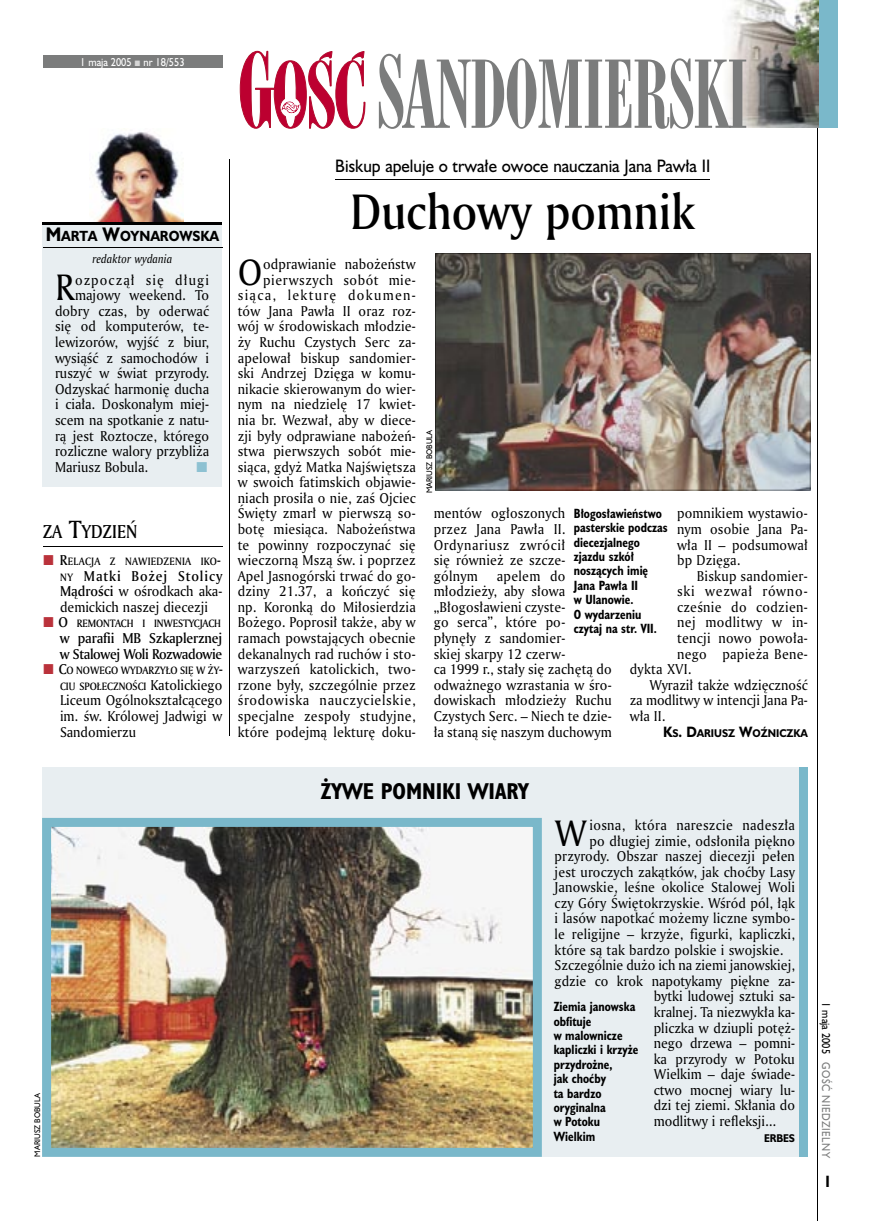
<style>
.page{position:relative;width:872px;height:1221px;background:#fff}
.page>*{position:absolute;margin:0;border:0;box-sizing:border-box;transform-origin:0 0}
.t1{font:90px "Modern 735 PL";letter-spacing:-.015em;color:#7b7c7c;scale:.9 1}
.t2{font:48px "Amerigo Md PL";color:#000;scale:.9 1}
.t3{font:35.55px "Amerigo PL";color:#000;scale:.94 1}
.t4{font:700 21px "Humanst 521 Cn PL";color:#000}
.t5{font:18px "Amerigo Md PL";color:#000;scale:.9 1}
.t6{font:16.5px "Humanst 521 PL";color:#000;scale:.94 1}
.t7{font:700 15px "Humanst 521 Cn PL";color:#000;scale:.94 1}
.t8{font:13.8px/15.6px "Amerigo PL";letter-spacing:.01em;color:#000;text-align:justify;scale:.94 1}
.t9{font:13.8px/15.6px "Amerigo Md PL";letter-spacing:-.03em;color:#000;scale:.94 1}
.t10{font:13.8px "Amerigo Md PL";letter-spacing:.065em;color:#000;scale:.94 1}
.t11{font:13.8px "Amerigo PL";letter-spacing:.085em;color:#000;scale:.94 1}
.t12{font:13.8px "Amerigo PL";letter-spacing:.055em;color:#000;scale:.94 1}
.t13{font:13.8px "Amerigo PL";letter-spacing:.03em;color:#000;scale:.94 1}
.t14{font:700 13.5px "Humanst 521 PL";color:#000;scale:.9 1}
.t15{font:700 12.3px/14.4px "Humanst 521 Cn PL";color:#000;scale:.94 1}
.t16{font:italic 11.7px "Amerigo PL";color:#000;scale:.94 1}
.t17{font:10.5px "Humanst 521 PL";color:#fff;scale:.9 1}
.t18{font:10.5px "Humanst 521 PL";letter-spacing:.05em;color:#7b7c7c;scale:.9 1}
.t19{font:10.5px "Humanst 521 PL";color:#000;scale:.9 1}
.t20{font:10.35px/15.6px "Amerigo Md PL";color:#000;scale:.94 1}
.t21{font:700 10.35px "Humanst 521 PL";color:#000;scale:.9 1}
.t22{font:10.35px "Amerigo Md PL";letter-spacing:.02em;color:#000;scale:.94 1}
.t23{font:7.5px "Humanst 521 PL";color:#000;scale:.94 1}
.s1{font-size:18px}
.s2{font-size:24px}
.s3{font-size:13.8px}
.s4{font-size:10.35px}
.s5{font-family:"Amerigo Md PL"}
.s6{font-family:"Amerigo PL";font-size:13.8px}
.s7{font-size:96px}
</style>
<div class="page">
<img style="left:95px;top:132px;width:88px;height:90px">
<div style="left:818px;top:0;width:19px;height:128px;background:#7ab8ca"></div>
<hr style="left:817px;top:0;width:1px;height:1220px;background:#000">
<img style="left:727px;top:0;width:91px;height:128px">
<svg style="left:240px;top:51px;width:125px;height:78px"></svg>
<div style="left:43px;top:55px;width:179px;height:13px;background:#7b7c7c"></div>
<div style="left:42px;top:766px;width:765px;height:390px;background:#e8eef1"></div>
<img style="left:42px;top:817px;width:500px;height:339px">
<div style="left:799px;top:766px;width:8px;height:390px;background:#7ab8ca"></div>
<div style="left:42px;top:222px;width:180px;height:265px;background:#e8eef1"></div>
<hr style="left:43px;top:546px;width:179px;height:1px;background:#000">
<hr style="left:230px;top:159px;width:1px;height:576px;background:#000">
<hr style="left:335px;top:179px;width:375px;height:1px;background:#000">
<hr style="left:43px;top:222px;width:179px;height:1px;background:#000">
<hr style="left:43px;top:224px;width:179px;height:1px;background:#000">
<hr style="left:43px;top:247px;width:179px;height:1px;background:#000">
<img style="left:435px;top:253px;width:375px;height:237px">
<p class="t17" style="left:80px;top:55px;width:117px">1 maja 2005 nr 18/553</p>
<p class="t14" style="left:46px;top:227px;width:194px"><span class="s1">M</span>ARTA <span class="s1">W</span>OYNAROWSKA</p>
<p class="t16" style="left:93px;top:251px;width:86px">redaktor wydania</p>
<h3 class="t3" style="left:55px;top:264px;width:23px">R</h3>
<p class="t11" style="left:75px;top:270px;width:144px">ozpoczął się długi</p>
<p class="t8" style="left:75px;top:287px;width:144px">majowy weekend. To</p>
<p class="t8" style="left:55px;top:303px;width:165px">dobry czas, by oderwać</p>
<p class="t8" style="left:55px;top:318px;width:165px">się od komputerów, te-</p>
<p class="t8" style="left:55px;top:334px;width:165px">lewizorów, wyjść z biur,</p>
<p class="t8" style="left:55px;top:349px;width:165px">wysiąść z samochodów i</p>
<p class="t8" style="left:55px;top:365px;width:165px">ruszyć w świat przyrody.</p>
<p class="t8" style="left:55px;top:380px;width:165px">Odzyskać harmonię ducha</p>
<p class="t8" style="left:55px;top:396px;width:165px">i ciała. Doskonałym miej-</p>
<p class="t8" style="left:55px;top:412px;width:165px">scem na spotkanie z natu-</p>
<p class="t8" style="left:55px;top:427px;width:165px">rą jest Roztocze, którego</p>
<p class="t8" style="left:55px;top:443px;width:165px">rozliczne walory przybliża</p>
<p class="t8" style="left:55px;top:458px;width:101px">Mariusz Bobula.</p>
<h3 class="t5" style="left:43px;top:519px;width:107px">ZA <span class="s2">T</span>YDZIEŃ</h3>
<p class="t22" style="left:60px;top:554px;width:172px"><span class="s3">R</span>ELACJA Z NAWIEDZENIA IKO<span class="s3">-</span></p>
<p class="t10" style="left:60px;top:566px;width:174px"><span class="s4">NY</span> Matki Bożej Stolicy</p>
<p class="t8" style="left:60px;top:583px;width:174px"><span class="s5">Mądrości</span> w ośrodkach aka&shy;demickich naszej diecezji</p>
<p class="t20" style="left:58px;top:615px;width:174px"><span class="s3">O</span> REMONTACH I INWESTYCJACH</p>
<p class="t9" style="left:60px;top:630px;width:174px">w parafii MB Szkaplerznej w Stalowej Woli Rozwadowie</p>
<p class="t20" style="left:59px;top:662px;width:176px"><span class="s3">C</span>O NOWEGO WYDARZYŁO SIĘ W ŻY<span class="s3">-<br></span>CIU SPOŁECZNOŚCI <span class="s6">Katolickiego</span></p>
<p class="t8" style="left:60px;top:692px;width:174px">Liceum Ogólnokształcącego im. św. Królowej Jadwigi w Sandomierzu</p>
<h1 class="t1" style="left:376px;top:39px;width:415px"><span class="s7">S</span>ANDOMIERSKI</h1>
<p class="t6" style="left:335px;top:155px;width:400px">Biskup apeluje o trwałe owoce nauczania Jana Pawła II</p>
<h2 class="t2" style="left:350px;top:179px;width:384px">Duchowy pomnik</h2>
<p class="t8" style="left:238px;top:256px;width:191px;text-align:right">odprawianie nabożeństw pierwszych sobót mie&shy;siąca, lekturę dokumen&shy;tów Jana Pawła II oraz roz&shy;wój w środowiskach młodzie&shy;ży Ruchu Czystych Serc za&shy;apelował biskup sandomier&shy;ski Andrzej Dzięga w komu&shy;nikacie skierowanym do wier&shy;nym na niedzielę 17 kwiet&shy;nia br. Wezwał, aby w diece&shy;zji były odprawiane nabożeń&shy;stwa pierwszych sobót mie&shy;siąca, gdyż Matka Najświętsza w swoich fatimskich objawie&shy;niach prosiła o nie, zaś Ojciec<br>Święty zmarł w pierwszą so&shy;botę miesiąca. Nabożeństwa te powinny rozpoczynać się wieczorną Mszą św. i poprzez<br>Apel Jasnogórski trwać do go&shy;dziny 21.37, a kończyć się np. Koronką do Miłosierdzia<br>Bożego. Poprosił także, aby w ramach powstających obecnie dekanalnych rad ruchów i sto&shy;warzyszeń katolickich, two&shy;rzone były, szczególnie przez środowiska nauczycielskie, specjalne zespoły studyjne, które podejmą lekturę doku-</p>
<h3 class="t3" style="left:238px;top:248px;width:28px">O</h3>
<p class="t23" style="left:424px;top:493px;width:69px;rotate:-90deg">MARIUSZ BOBULA</p>
<p class="t8" style="left:434px;top:505px;width:142px">mentów ogłoszonych przez Jana Pawła II.<br>Ordynariusz zwrócił się również ze szcze&shy;gólnym</p>
<p class="t8" style="left:677px;top:505px;width:140px">pomnikiem wystawio&shy;nym osobie Jana Pa&shy;wła II – podsumował bp Dzięga.</p>
<p class="t8" style="left:696px;top:567px;width:120px">Biskup sandomier-</p>
<p class="t12" style="left:677px;top:582px;width:140px">ski wezwał równo-</p>
<p class="t8" style="left:677px;top:598px;width:140px">cześnie do codzien-</p>
<p class="t13" style="left:677px;top:613px;width:140px">nej modlitwy w in-</p>
<p class="t8" style="left:677px;top:630px;width:140px">tencji nowo powoła-</p>
<p class="t8" style="left:677px;top:645px;width:140px">nego papieża Bene-</p>
<p class="t8" style="left:630px;top:661px;width:67px">dykta XVI.</p>
<p class="t8" style="left:649px;top:676px;width:170px">Wyraził także wdzięczność</p>
<p class="t8" style="left:630px;top:692px;width:191px">za modlitwy w intencji Jana Pa-</p>
<p class="t8" style="left:630px;top:707px;width:39px">wła II.</p>
<p class="t21" style="left:663px;top:725px;width:162px"><span class="s3">K</span>S<span class="s3">. D</span>ARIUSZ <span class="s3">W</span>OŹNICZKA</p>
<p class="t15" style="left:574px;top:505px;width:101px">Błogosławieństwo pasterskie podczas diecezjalnego zjazdu szkół noszących imię<br>Jana Pawła II<br>w Ulanowie.<br>O wydarzeniu czytaj na str. VII.</p>
<p class="t8" style="left:434px;top:567px;width:191px;text-align:left;text-indent:63px">apelem do młodzieży, aby słowa „Błogosławieni czyste-<br>go serca”, które po-<br>płynęły z sandomier-<br>skiej skarpy 12 czerw-<br>ca 1999 r., stały się zachętą do odważnego wzrastania w śro&shy;dowiskach młodzieży Ruchu<br>Czystych Serc. – Niech te dzie&shy;ła staną się naszym duchowym</p>
<p class="t23" style="left:32px;top:1156px;width:69px;rotate:-90deg">MARIUSZ BOBULA</p>
<h3 class="t4" style="left:321px;top:777px;width:210px">ŻYWE POMNIKI WIARY</h3>
<h3 class="t3" style="left:554px;top:809px;width:35px">W</h3>
<p class="t8" style="left:589px;top:816px;width:220px">iosna, która nareszcie nadeszła</p>
<p class="t8" style="left:589px;top:832px;width:220px">po długiej zimie, odsłoniła piękno</p>
<p class="t8" style="left:554px;top:848px;width:257px">przyrody. Obszar naszej diecezji pełen</p>
<p class="t8" style="left:554px;top:863px;width:257px">jest uroczych zakątków, jak choćby Lasy</p>
<p class="t8" style="left:554px;top:879px;width:257px">Janowskie, leśne okolice Stalowej Woli</p>
<p class="t8" style="left:554px;top:894px;width:257px">czy Góry Świętokrzyskie. Wśród pól, łąk</p>
<p class="t8" style="left:554px;top:910px;width:257px">i lasów napotkać możemy liczne symbo-</p>
<p class="t8" style="left:554px;top:925px;width:257px">le religijne – krzyże, figurki, kapliczki,</p>
<p class="t8" style="left:554px;top:941px;width:245px">które są tak bardzo polskie i swojskie.</p>
<p class="t8" style="left:554px;top:957px;width:257px">Szczególnie dużo ich na ziemi janowskiej,</p>
<p class="t8" style="left:554px;top:972px;width:257px">gdzie co krok napotykamy piękne za-</p>
<p class="t8" style="left:654px;top:988px;width:152px">bytki ludowej sztuki sa-</p>
<p class="t8" style="left:654px;top:1003px;width:152px">kralnej. Ta niezwykła ka-</p>
<p class="t8" style="left:654px;top:1019px;width:152px">pliczka w dziupli potęż-</p>
<p class="t8" style="left:654px;top:1034px;width:152px">nego drzewa – pomni-</p>
<p class="t8" style="left:654px;top:1050px;width:152px">ka przyrody w Potoku</p>
<p class="t8" style="left:654px;top:1066px;width:152px">Wielkim – daje świade-</p>
<p class="t8" style="left:654px;top:1081px;width:152px">ctwo mocnej wiary lu-</p>
<p class="t8" style="left:654px;top:1097px;width:152px">dzi tej ziemi. Skłania do</p>
<p class="t8" style="left:654px;top:1112px;width:131px">modlitwy i refleksji...</p>
<p class="t21" style="left:764px;top:1130px;width:36px">ERBES</p>
<p class="t15" style="left:554px;top:999px;width:92px">Ziemia janowska obfituje<br>w malownicze kapliczki i krzyże przydrożne,<br>jak choćby<br>ta bardzo oryginalna<br>w Potoku<br>Wielkim</p>
<p class="t19" style="left:833px;top:1002px;width:59px;rotate:90deg">1 maja 2005</p>
<p class="t18" style="left:833px;top:1062px;width:108px;rotate:90deg">GOŚĆ NIEDZIELNY</p>
<p class="t7" style="left:825px;top:1171px;width:6px">I</p>
</div>
